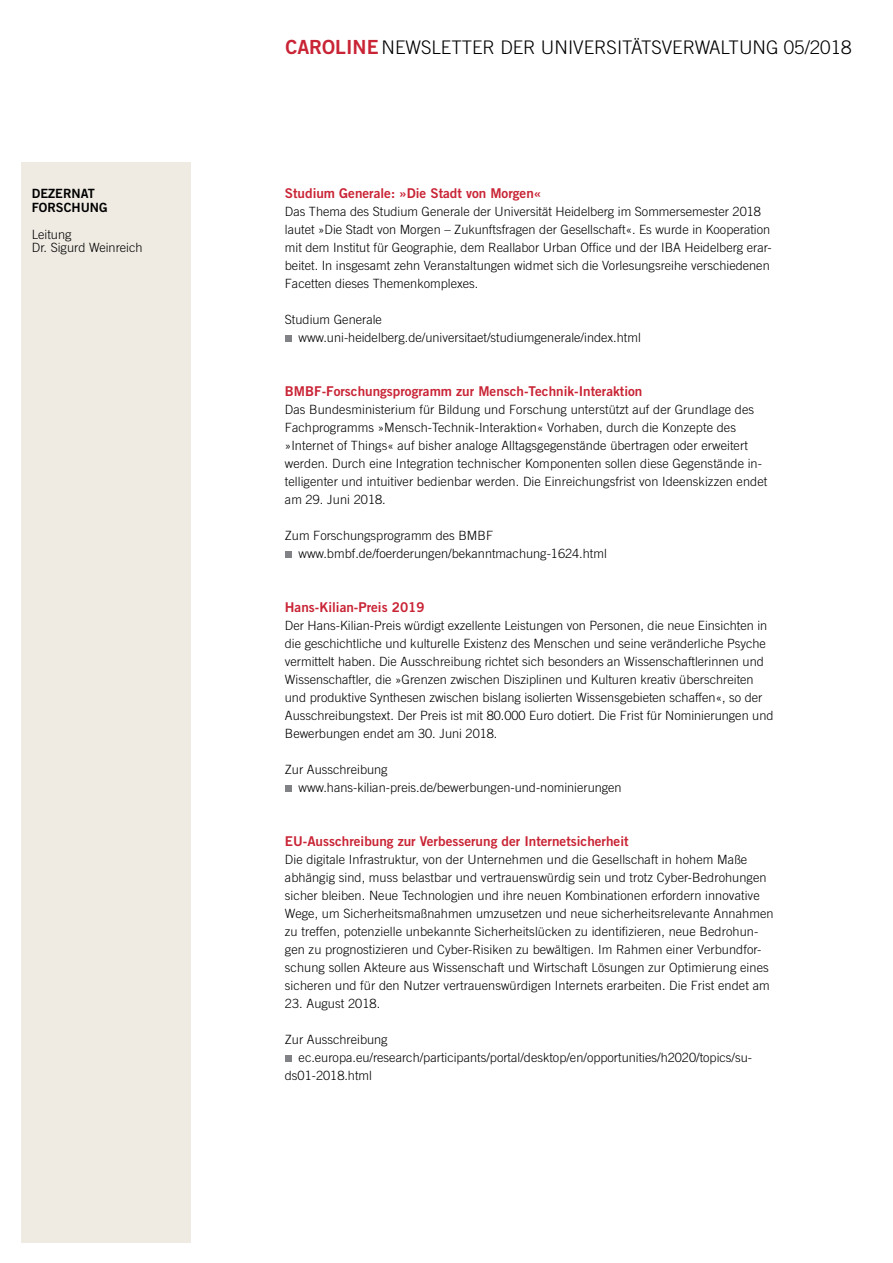
<style>
.page{position:relative;width:893px;height:1263px;background:#fff}
.page>*{position:absolute;margin:0;border:0;box-sizing:border-box;transform-origin:0 0}
._01_Firmierung{font:300 18.75px "Trade Gothic LT Std";color:#000}
.Caro_Headlines_neu{font:13.5px "Trade Gothic LT Std Bd 2";color:#c92435}
.Caro_Fließtext{font:300 12.75px/18px "Trade Gothic LT Std";color:#000}
.Absender_EInrichtung{font:12.75px/13.5px "Trade Gothic LT Std Bd 2";color:#000}
.s1{font-family:"Trade Gothic LT Std Bd 2";font-weight:400;font-size:19.5px;color:#c92435}
</style>
<div class="page">
<div style="left:21px;top:162px;width:170px;height:1080px;background:#efebe3"></div>
<div style="left:285px;top:335px;width:7px;height:7px;background:#808285"></div>
<div style="left:285px;top:551px;width:7px;height:7px;background:#808285"></div>
<div style="left:285px;top:785px;width:7px;height:7px;background:#808285"></div>
<div style="left:285px;top:1055px;width:7px;height:7px;background:#808285"></div>
<p class="Absender_EInrichtung" style="left:32px;top:186px;width:77px">DEZERNAT<br>FORSCHUNG</p>
<p class="Caro_Fließtext" style="left:32px;top:225px;width:41px">Leitung</p>
<p class="Caro_Fließtext" style="left:32px;top:238px;width:112px">Dr. Sigurd Weinreich</p>
<p class="_01_Firmierung" style="left:285px;top:36px;width:568px"><span class="s1">CAROLINE</span> NEWSLETTER DER UNIVERSITÄTSVERWALTUNG 05/2018</p>
<p class="Caro_Headlines_neu" style="left:285px;top:185px;width:258px">Studium Generale: »Die Stadt von Morgen«</p>
<p class="Caro_Fließtext" style="left:285px;top:202px;width:488px">Das Thema des Studium Generale der Universität Heidelberg im Sommersemester 2018 lautet »Die Stadt von Morgen – Zukunftsfragen der Gesellschaft«. Es wurde in Kooperation mit dem Institut für Geographie, dem Reallabor Urban Office und der IBA Heidelberg erar&shy;beitet. In insgesamt zehn Veranstaltungen widmet sich die Vorlesungsreihe verschiedenen Facetten dieses Themenkomplexes.</p>
<p class="Caro_Fließtext" style="left:285px;top:310px;width:99px">Studium Generale</p>
<p class="Caro_Fließtext" style="left:299px;top:328px;width:344px">www.uni-heidelberg.de/universitaet/studiumgenerale/index.html</p>
<p class="Caro_Headlines_neu" style="left:285px;top:383px;width:359px">BMBF-Forschungsprogramm zur Mensch-Technik-Interaktion</p>
<p class="Caro_Fließtext" style="left:285px;top:400px;width:484px">Das Bundesministerium für Bildung und Forschung unterstützt auf der Grundlage des Fachprogramms »Mensch-Technik-Interaktion« Vorhaben, durch die Konzepte des »Internet of Things« auf bisher analoge Alltagsgegenstände übertragen oder erweitert werden. Durch eine Integration technischer Komponenten sollen diese Gegenstände in&shy;telligenter und intuitiver bedienbar werden. Die Einreichungsfrist von Ideenskizzen endet am 29. Juni 2018.</p>
<p class="Caro_Fließtext" style="left:285px;top:526px;width:210px">Zum Forschungsprogramm des BMBF</p>
<p class="Caro_Fließtext" style="left:299px;top:544px;width:310px">www.bmbf.de/foerderungen/bekanntmachung-1624.html</p>
<p class="Caro_Headlines_neu" style="left:285px;top:599px;width:141px">Hans-Kilian-Preis 2019</p>
<p class="Caro_Fließtext" style="left:285px;top:616px;width:490px">Der Hans-Kilian-Preis würdigt exzellente Leistungen von Personen, die neue Einsichten in die geschichtliche und kulturelle Existenz des Menschen und seine veränderliche Psyche vermittelt haben. Die Ausschreibung richtet sich besonders an Wissenschaftlerinnen und Wissenschaftler, die »Grenzen zwischen Disziplinen und Kulturen kreativ überschreiten und produktive Synthesen zwischen bislang isolierten Wissensgebieten schaffen«, so der Ausschreibungstext. Der Preis ist mit 80.000 Euro dotiert. Die Frist für Nominierungen und Bewerbungen endet am 30. Juni 2018.</p>
<p class="Caro_Fließtext" style="left:285px;top:760px;width:104px">Zur Ausschreibung</p>
<p class="Caro_Fließtext" style="left:299px;top:778px;width:325px">www.hans-kilian-preis.de/bewerbungen-und-nominierungen</p>
<p class="Caro_Headlines_neu" style="left:285px;top:833px;width:345px">EU-Ausschreibung zur Verbesserung der Internetsicherheit</p>
<p class="Caro_Fließtext" style="left:285px;top:850px;width:490px">Die digitale Infrastruktur, von der Unternehmen und die Gesellschaft in hohem Maße abhängig sind, muss belastbar und vertrauenswürdig sein und trotz Cyber-Bedrohungen sicher bleiben. Neue Technologien und ihre neuen Kombinationen erfordern innovative Wege, um Sicherheitsmaßnahmen umzusetzen und neue sicherheitsrelevante Annahmen zu treffen, potenzielle unbekannte Sicherheitslücken zu identifizieren, neue Bedrohun&shy;gen zu prognostizieren und Cyber-Risiken zu bewältigen. Im Rahmen einer Verbundfor&shy;schung sollen Akteure aus Wissenschaft und Wirtschaft Lösungen zur Optimierung eines sicheren und für den Nutzer vertrauenswürdigen Internets erarbeiten. Die Frist endet am</p>
<p class="Caro_Fließtext" style="left:285px;top:994px;width:97px">23. August 2018.</p>
<p class="Caro_Fließtext" style="left:285px;top:1030px;width:104px">Zur Ausschreibung</p>
<p class="Caro_Fließtext" style="left:285px;top:1048px;width:469px;text-indent:14px">ec.europa.eu/research/participants/portal/desktop/en/opportunities/h2020/topics/su&shy;ds01-2018.html</p>
</div>
